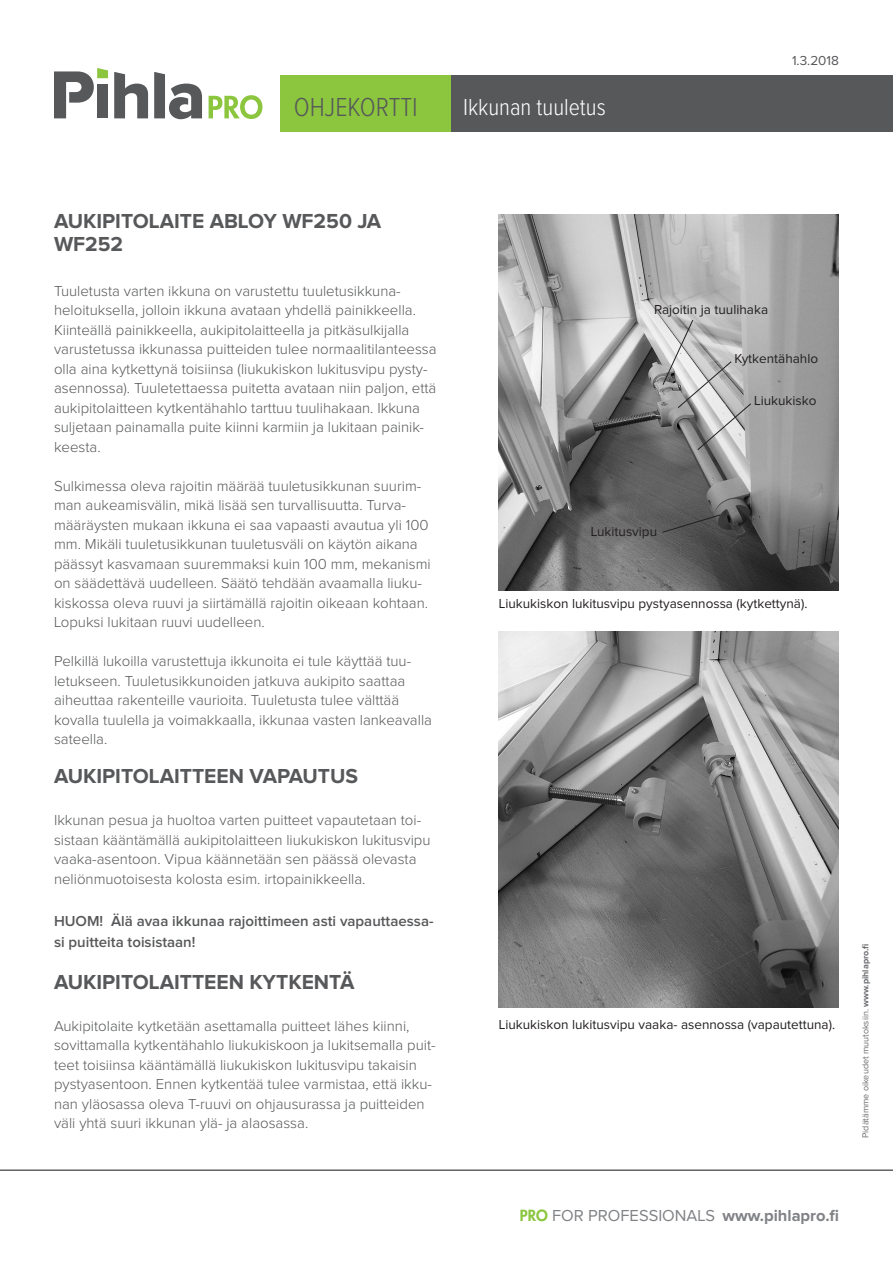
<style>
.page{position:relative;width:893px;height:1263px;background:#fff}
.page>*{position:absolute;margin:0;border:0;box-sizing:border-box;transform-origin:0 0}
.t1{font:300 27px "Proxima Nova Cond";color:#57585a}
.t2{font:300 24px "Proxima Nova Cond";color:#fff}
.PRO_Väliotsikko{font:700 21px/22.5px "Proxima Nova";color:#57585a}
.t3{font:16.5px "Proxima Nova";color:#808285}
.PRO_Leipäteksti{font:300 15px/19.5px "Proxima Nova";color:#57585a}
.PRO_Leipäteksti-2{font:600 15px/21px "Proxima Nova";color:#57585a}
.PRO_Kuvateksti{font:13.5px "Proxima Nova";color:#231f20}
.PRO_Leipäteksti-3{font:13.5px "Proxima Nova";color:#231f20}
.t4{font:13.5px "Proxima Nova";color:#57585a}
.t5{font:9px "Proxima Nova";color:#6c6d70}
.s1{font-weight:700}
.s2{font-family:"Futura Std";font-weight:800;font-size:15px;color:#8bc63e}
</style>
<div class="page">
<hr style="left:0;top:1169px;width:893px;height:2px;background:#231f20">
<div style="left:446px;top:75px;width:447px;height:57px;background:#57585a"></div>
<svg style="left:114px;top:72px;width:34px;height:46px"></svg>
<svg style="left:54px;top:68px;width:54px;height:50px"></svg>
<svg style="left:154px;top:72px;width:48px;height:47px"></svg>
<svg style="left:209px;top:95px;width:53px;height:24px"></svg>
<div style="left:281px;top:75px;width:170px;height:57px;background:#8bc63e"></div>
<img style="left:499px;top:631px;width:340px;height:377px">
<img style="left:499px;top:215px;width:340px;height:376px">
<svg style="left:662px;top:514px;width:59px;height:19px"></svg>
<svg style="left:662px;top:319px;width:90px;height:132px;background:#b4b4b4"></svg>
<h1 class="t1" style="left:294px;top:95px;width:125px">OHJEKORTTI</h1>
<h2 class="t2" style="left:463px;top:96px;width:144px">Ikkunan tuuletus</h2>
<p class="t4" style="left:792px;top:54px;width:48px">1.3.2018</p>
<p class="PRO_Väliotsikko" style="left:54px;top:211px;width:329px">AUKIPITOLAITE ABLOY WF250 JA<br>WF252</p>
<p class="PRO_Leipäteksti" style="left:54px;top:282px;width:384px">Tuuletusta varten ikkuna on varustettu tuuletusikkuna&shy;heloituksella, jolloin ikkuna avataan yhdellä painikkeella.<br>Kiinteällä painikkeella, aukipitolaitteella ja pitkäsulkijalla varustetussa ikkunassa puitteiden tulee normaalitilanteessa olla aina kytkettynä toisiinsa (liukukiskon lukitusvipu pysty&shy;asennossa). Tuuletettaessa puitetta avataan niin paljon, että aukipitolaitteen kytkentähahlo tarttuu tuulihakaan. Ikkuna suljetaan painamalla puite kiinni karmiin ja lukitaan painik&shy;keesta.</p>
<p class="PRO_Leipäteksti" style="left:54px;top:477px;width:378px">Sulkimessa oleva rajoitin määrää tuuletusikkunan suurim&shy;man aukeamisvälin, mikä lisää sen turvallisuutta. Turva&shy;määräysten mukaan ikkuna ei saa vapaasti avautua yli 100 mm. Mikäli tuuletusikkunan tuuletusväli on käytön aikana päässyt kasvamaan suuremmaksi kuin 100 mm, mekanismi on säädettävä uudelleen. Säätö tehdään avaamalla liuku&shy;kiskossa oleva ruuvi ja siirtämällä rajoitin oikeaan kohtaan.<br>Lopuksi lukitaan ruuvi uudelleen.</p>
<p class="PRO_Leipäteksti" style="left:54px;top:652px;width:380px">Pelkillä lukoilla varustettuja ikkunoita ei tule käyttää tuu&shy;letukseen. Tuuletusikkunoiden jatkuva aukipito saattaa aiheuttaa rakenteille vaurioita. Tuuletusta tulee välttää kovalla tuulella ja voimakkaalla, ikkunaa vasten lankeavalla sateella.</p>
<p class="PRO_Väliotsikko" style="left:54px;top:766px;width:306px">AUKIPITOLAITTEEN VAPAUTUS</p>
<p class="PRO_Leipäteksti" style="left:54px;top:811px;width:378px">Ikkunan pesua ja huoltoa varten puitteet vapautetaan toi&shy;sistaan kääntämällä aukipitolaitteen liukukiskon lukitusvipu vaaka-asentoon. Vipua käännetään sen päässä olevasta neliönmuotoisesta kolosta esim. irtopainikkeella.</p>
<p class="PRO_Leipäteksti-2" style="left:54px;top:911px;width:381px">HUOM! Älä avaa ikkunaa rajoittimeen asti vapauttaessa&shy;si puitteita toisistaan!</p>
<p class="PRO_Väliotsikko" style="left:54px;top:971px;width:302px">AUKIPITOLAITTEEN KYTKENTÄ</p>
<p class="PRO_Leipäteksti" style="left:54px;top:1017px;width:383px">Aukipitolaite kytketään asettamalla puitteet lähes kiinni, sovittamalla kytkentähahlo liukukiskoon ja lukitsemalla puit&shy;teet toisiinsa kääntämällä liukukiskon lukitusvipu takaisin pystyasentoon. Ennen kytkentää tulee varmistaa, että ikku&shy;nan yläosassa oleva T-ruuvi on ohjausurassa ja puitteiden väli yhtä suuri ikkunan ylä- ja alaosassa.</p>
<p class="PRO_Kuvateksti" style="left:654px;top:303px;width:116px">Rajoitin ja tuulihaka</p>
<p class="PRO_Kuvateksti" style="left:734px;top:352px;width:85px">Kytkentähahlo</p>
<p class="PRO_Leipäteksti-3" style="left:591px;top:525px;width:68px">Lukitusvipu</p>
<p class="PRO_Leipäteksti-3" style="left:754px;top:394px;width:64px">Liukukisko</p>
<p class="PRO_Kuvateksti" style="left:499px;top:597px;width:310px">Liukukiskon lukitusvipu pystyasennossa (kytkettynä).</p>
<p class="PRO_Kuvateksti" style="left:499px;top:1018px;width:338px">Liukukiskon lukitusvipu vaaka- asennossa (vapautettuna).</p>
<p class="t5" style="left:861px;top:1138px;width:196px;rotate:-90deg">Pidätämme oikeudet muutoksiin. <span class="s1">www.pihlapro.fi</span></p>
<p class="t3" style="left:520px;top:1208px;width:321px"><span class="s2">PRO</span> FOR PROFESSIONALS <span class="s1">www.pihlapro.fi</span></p>
</div>
